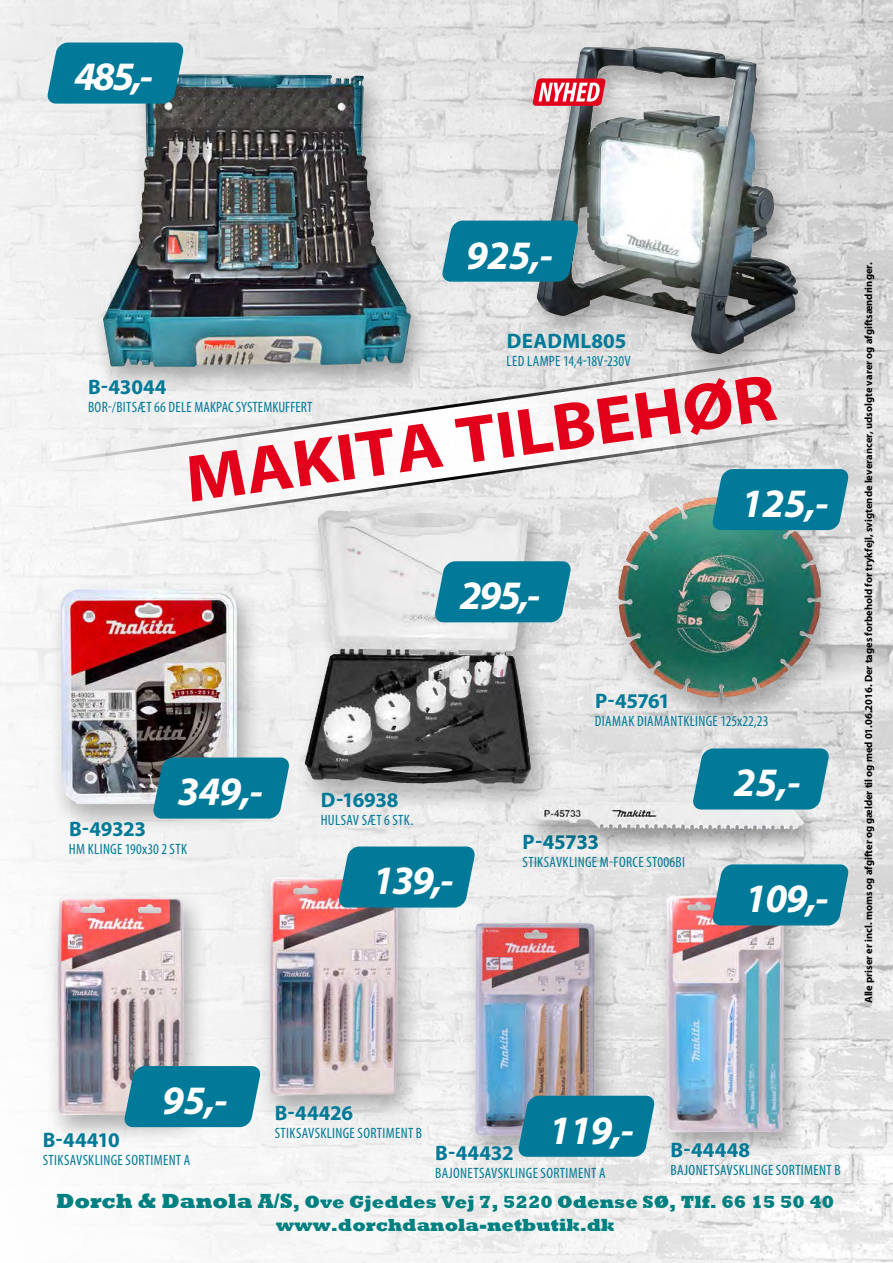
<style>
.page{position:relative;width:893px;height:1263px;background:#fff}
.page>*{position:absolute;margin:0;border:0;box-sizing:border-box;transform-origin:0 0}
.t1{font:700 66.9px "Myriad Pro";color:#e2001a;scale:1.08 1}
.t2{font:italic 700 40.5px "Myriad Pro";letter-spacing:-.025em;color:#fff}
.t3{font:700 21px "Myriad Pro";letter-spacing:-.01em;color:#007a98}
.t4{font:700 21px "Myriad Pro";letter-spacing:.015em;color:#007a98}
.t5{font:800 18px/22.8px "Rockwell";color:#008080;text-align:center}
.t6{font:condensed 15px "Myriad Pro";letter-spacing:.02em;color:#007a98}
.t7{font:700 10.5px "Myriad Pro";color:#000}
.s1{font-size:21px}
</style>
<div class="page">
<img style="left:0;top:1px;width:893px;height:1262px">
<svg style="left:888px;top:756px;width:5px;height:186px"></svg>
<div style="left:525px;top:39px;width:297px;height:344px;background:#000;opacity:.3"></div>
<img style="left:537px;top:46px;width:262px;height:302px">
<div style="left:92px;top:66px;width:343px;height:330px;background:#000;opacity:.3"></div>
<img style="left:103px;top:75px;width:262px;height:273px">
<div style="left:463px;top:915px;width:157px;height:251px;background:#000;opacity:.3"></div>
<img style="left:475px;top:923px;width:120px;height:213px">
<div style="left:653px;top:887px;width:156px;height:275px;background:#000;opacity:.3"></div>
<img style="left:666px;top:895px;width:118px;height:237px">
<div style="left:293px;top:497px;width:263px;height:316px;background:#000;opacity:.3"></div>
<img style="left:304px;top:538px;width:222px;height:246px">
<div style="left:49px;top:580px;width:213px;height:254px;background:#000;opacity:.3"></div>
<img style="left:59px;top:588px;width:178px;height:216px">
<div style="left:606px;top:489px;width:239px;height:238px;background:#000;opacity:.3"></div>
<img style="left:618px;top:538px;width:193px;height:160px">
<div style="left:257px;top:870px;width:166px;height:255px;background:#000;opacity:.3"></div>
<img style="left:269px;top:877px;width:129px;height:219px">
<div style="left:45px;top:890px;width:164px;height:255px;background:#000;opacity:.3"></div>
<img style="left:57px;top:897px;width:127px;height:218px">
<svg style="left:41px;top:348px;width:814px;height:190px"></svg>
<svg style="left:532px;top:78px;width:74px;height:28px"></svg>
<div style="left:520px;top:795px;width:307px;height:64px;background:#000;opacity:.4"></div>
<img style="left:531px;top:802px;width:190px;height:28px">
<svg style="left:442px;top:221px;width:137px;height:61px;background:#107f9a"></svg>
<svg style="left:712px;top:469px;width:137px;height:61px;background:#11819d"></svg>
<svg style="left:434px;top:561px;width:137px;height:61px;background:#13839e"></svg>
<svg style="left:692px;top:748px;width:138px;height:61px;background:#15849f"></svg>
<svg style="left:153px;top:757px;width:137px;height:61px;background:#0f7e99"></svg>
<svg style="left:124px;top:1066px;width:137px;height:61px;background:#12819d"></svg>
<svg style="left:338px;top:846px;width:138px;height:61px;background:#17839f"></svg>
<svg style="left:518px;top:1096px;width:137px;height:61px;background:#10809c"></svg>
<svg style="left:712px;top:864px;width:137px;height:61px;background:#13829d"></svg>
<svg style="left:47px;top:43px;width:137px;height:61px;background:#0f7f9a"></svg>
<h2 class="t2" style="left:74px;top:50px;width:80px">485,-</h2>
<h2 class="t2" style="left:466px;top:229px;width:88px">925,-</h2>
<h3 class="t4" style="left:507px;top:327px;width:121px">DEADML805</h3>
<p class="t6" style="left:507px;top:352px;width:126px">LED LAMPE 14,4-18V-230V</p>
<h1 class="t1" style="left:180px;top:437px;width:553px;rotate:-8deg">MAKITA TILBEHØR</h1>
<h3 class="t3" style="left:88px;top:373px;width:80px">B-43044</h3>
<p class="t6" style="left:88px;top:398px;width:226px">BOR-/BITSÆT 66 DELE MAKPAC SYSTEMKUFFERT</p>
<h2 class="t2" style="left:741px;top:477px;width:89px">125,-</h2>
<h2 class="t2" style="left:460px;top:569px;width:82px">295,-</h2>
<h3 class="t3" style="left:595px;top:687px;width:77px">P-45761</h3>
<p class="t6" style="left:595px;top:712px;width:175px">DIAMAK DIAMANTKLINGE 125x22,23</p>
<h2 class="t2" style="left:178px;top:765px;width:87px">349,-</h2>
<h2 class="t2" style="left:734px;top:756px;width:68px">25,-</h2>
<h3 class="t3" style="left:321px;top:786px;width:79px">D-16938</h3>
<p class="t6" style="left:321px;top:811px;width:94px">HULSAV SÆT 6 STK.</p>
<h3 class="t3" style="left:69px;top:815px;width:79px">B-49323</h3>
<p class="t6" style="left:69px;top:840px;width:120px">HM KLINGE 190x30 2 STK</p>
<h3 class="t3" style="left:523px;top:828px;width:78px">P-45733</h3>
<p class="t6" style="left:523px;top:853px;width:164px">STIKSAVKLINGE M-FORCE ST006BI</p>
<h2 class="t2" style="left:372px;top:854px;width:82px">139,-</h2>
<h2 class="t2" style="left:745px;top:872px;width:85px">109,-</h2>
<p class="t7" style="left:862px;top:1003px;width:743px;rotate:-90deg">Alle priser er incl. moms og afgifter og gælder til og med 01.06.2016. Der tages forbehold for trykfejl, svigtende leverancer, udsolgte varer og afgiftsændringer.</p>
<h2 class="t2" style="left:162px;top:1074px;width:67px">95,-</h2>
<h3 class="t3" style="left:43px;top:1126px;width:78px">B-44410</h3>
<p class="t6" style="left:43px;top:1151px;width:149px">STIKSAVSKLINGE SORTIMENT A</p>
<h3 class="t3" style="left:275px;top:1100px;width:80px">B-44426</h3>
<p class="t6" style="left:275px;top:1124px;width:149px">STIKSAVSKLINGE SORTIMENT B</p>
<h2 class="t2" style="left:549px;top:1104px;width:87px">119,-</h2>
<h3 class="t3" style="left:435px;top:1139px;width:80px">B-44432</h3>
<p class="t6" style="left:435px;top:1164px;width:172px">BAJONETSAVSKLINGE SORTIMENT A</p>
<h3 class="t3" style="left:671px;top:1136px;width:81px">B-44448</h3>
<p class="t6" style="left:670px;top:1161px;width:172px">BAJONETSAVSKLINGE SORTIMENT B</p>
<p class="t5" style="left:56px;top:1191px;width:779px"><span class="s1">Dorch &amp; Danola A/S</span>, Ove Gjeddes Vej 7, 5220 Odense SØ, Tlf. 66 15 50 40 www.dorchdanola-netbutik.dk</p>
</div>
